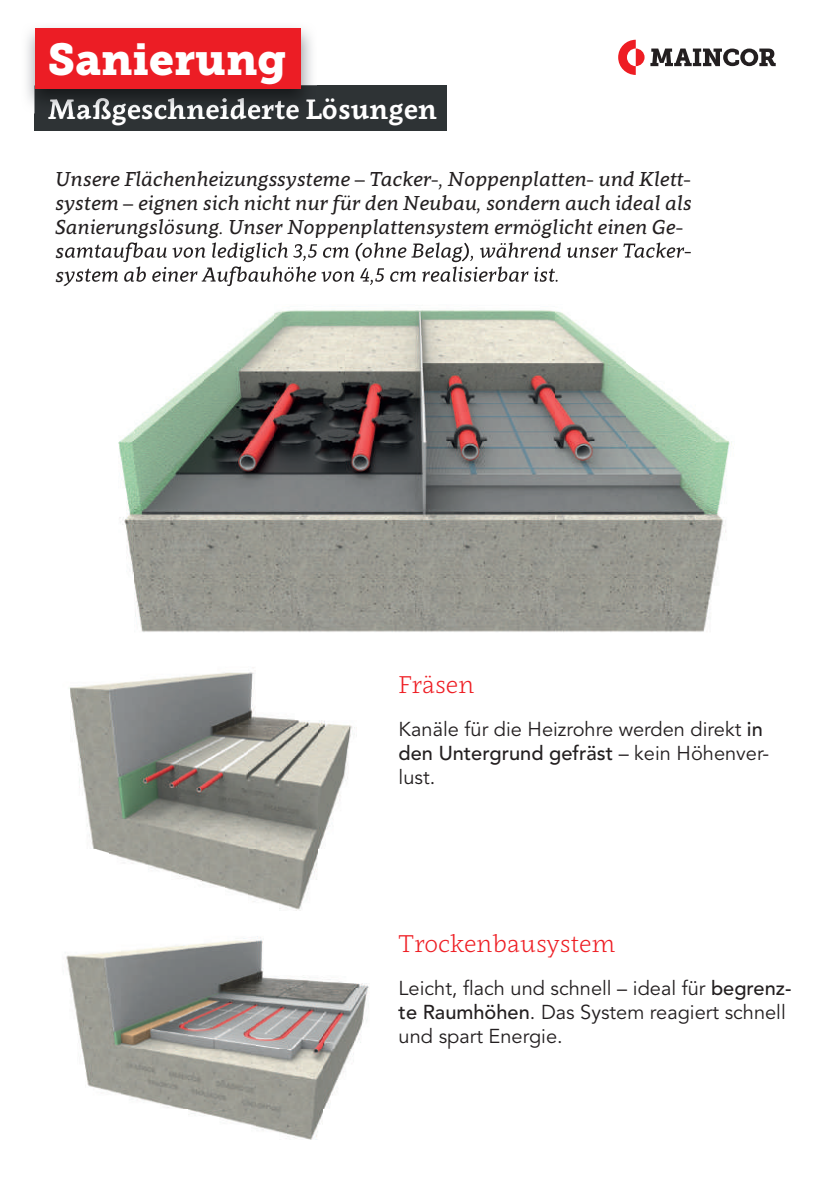
<style>
.page{position:relative;width:828px;height:1191px;background:#fff}
.page>*{position:absolute;margin:0;border:0;box-sizing:border-box;transform-origin:0 0}
.t1{font:44.4px "Museo Slab 900";color:#fff}
.t2{font:700 28px "Clavo";color:#fff}
.t3{font:300 24px "Clavo";color:#ee1d23}
.t4{font:italic 20px/24px "Clavo";color:#231f20;text-align:justify}
.t5{font:20px/24px "Avenir LT Std";color:#231f20}
.s1{font-weight:500}
</style>
<div class="page">
<svg style="left:618px;top:40px;width:26px;height:35px"></svg>
<svg style="left:650px;top:49px;width:125px;height:17px"></svg>
<div style="left:35px;top:85px;width:412px;height:46px;background:#2e3335"></div>
<img style="left:27px;top:27px;width:285px;height:86px">
<img style="left:35px;top:85px;width:282px;height:28px">
<img style="left:48px;top:98px;width:269px;height:15px">
<div style="left:35px;top:28px;width:265px;height:61px;background:#ec1d25"></div>
<img style="left:69px;top:667px;width:288px;height:243px">
<img style="left:66px;top:936px;width:303px;height:204px">
<img style="left:118px;top:238px;width:614px;height:394px">
<img style="left:138px;top:237px;width:411px;height:1px">
<img style="left:65px;top:242px;width:223px;height:20px">
<img style="left:288px;top:244px;width:29px;height:17px">
<img style="left:317px;top:242px;width:374px;height:20px">
<img style="left:64px;top:266px;width:291px;height:20px">
<img style="left:360px;top:268px;width:24px;height:17px">
<img style="left:385px;top:266px;width:172px;height:16px">
<h1 class="t1" style="left:48px;top:33px;width:240px">Sanierung</h1>
<h2 class="t2" style="left:48px;top:89px;width:391px">Maßgeschneiderte Lösungen</h2>
<p class="t4" style="left:55px;top:166px;width:638px">Unsere Flächenheizungssysteme – Tacker-, Noppenplatten- und Klett&shy;system – eignen sich nicht nur für den Neubau, sondern auch ideal als Sanierungslösung. Unser Noppenplattensystem ermöglicht einen Ge-</p>
<p class="t3" style="left:399px;top:668px;width:77px">Fräsen</p>
<p class="t5" style="left:399px;top:718px;width:372px">Kanäle für die Heizrohre werden direkt <span class="s1">in den Untergrund gefräst</span> – kein Höhenver&shy;lust.</p>
<p class="t3" style="left:399px;top:927px;width:218px">Trockenbausystem</p>
<p class="t5" style="left:399px;top:976px;width:394px">Leicht, flach und schnell – ideal für <span class="s1">begrenz&shy;te Raumhöhen</span>. Das System reagiert schnell und spart Energie.</p>
</div>
